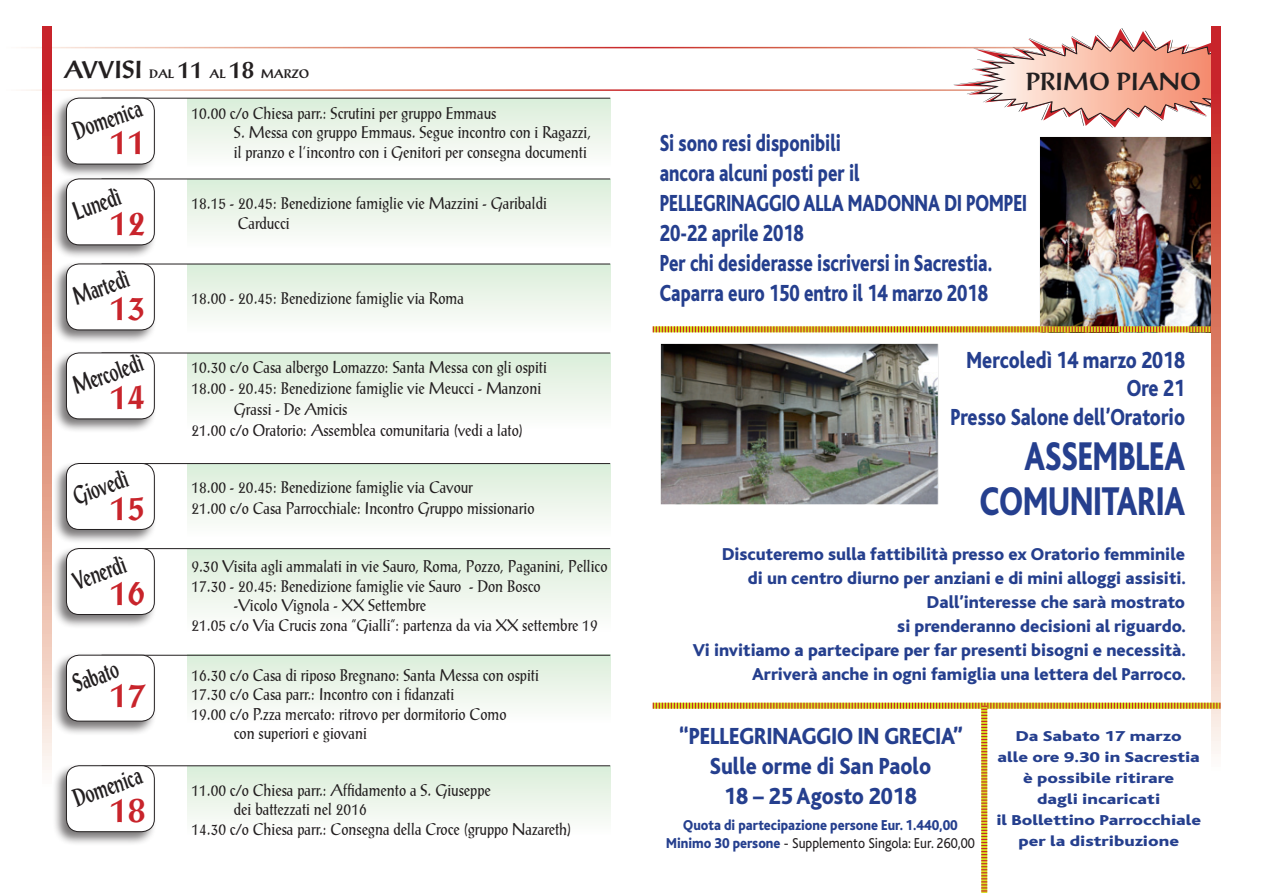
<style>
.page{position:relative;width:1263px;height:893px;background:#fff}
.page>*{position:absolute;margin:0;border:0;box-sizing:border-box;transform-origin:0 0}
.t1{font:800 42px/45px "Bliss";color:#253f8e;scale:.75 1}
.t2{font:700 34.5px "Prose Antique";color:#c8242b}
.t3{font:700 24.75px "Prose Antique";color:#231f20;scale:.67 1}
.t4{font:800 24.3px/30px "Bliss";color:#253f8e;scale:.75 1}
.t5{font:800 24.3px/30px "Bliss";color:#253f8e;text-align:center;scale:.88 1}
.t6{font:800 24.3px/28.5px "Bliss";color:#253f8e;text-align:right;scale:.8 1}
.t7{font:700 24px "Prose Antique";letter-spacing:.01em;color:#231f20}
.t8{font:800 18px/24px "Bliss";color:#253f8e;text-align:right}
.t9{font:16.5px/19.5px "Prose Antique";color:#231f20;scale:.9 1}
.t10{font:800 15px/21px "Bliss";color:#253f8e;text-align:center;scale:1.25 1}
.t11{font:800 15px/18px "Bliss";color:#253f8e;text-align:center;scale:.9 1}
.s1{font-size:12px}
.s2{font-weight:400;color:#231f20}
</style>
<div class="page">
<img style="left:1040px;top:137px;width:172px;height:189px">
<svg style="left:653px;top:326px;width:559px;height:6px;background:#d09c2c"></svg>
<div style="left:0;top:47px;width:1263px;height:44px;border:2px solid #fff"></div>
<svg style="left:953px;top:28px;width:259px;height:100px"></svg>
<div style="left:1220px;top:17px;width:43px;height:849px;background:#fff"></div>
<svg style="left:43px;top:26px;width:8px;height:744px;background:#de8576"></svg>
<svg style="left:1212px;top:26px;width:8px;height:677px;background:#dc7d6d"></svg>
<div style="left:187px;top:99px;width:423px;height:68px;background:linear-gradient(to bottom,#daeeda,#fdfdfc)"></div>
<div style="left:187px;top:654px;width:423px;height:68px;background:linear-gradient(to bottom,#daeed9,#fdfdfc)"></div>
<div style="left:187px;top:766px;width:423px;height:68px;background:linear-gradient(to bottom,#daeed9,#fdfdfb)"></div>
<div style="left:187px;top:180px;width:423px;height:68px;background:linear-gradient(to bottom,#daeeda,#fdfdfc)"></div>
<div style="left:187px;top:265px;width:423px;height:68px;background:linear-gradient(to bottom,#daeeda,#fdfdfc)"></div>
<div style="left:187px;top:354px;width:423px;height:75px;background:linear-gradient(to bottom,#daeed9,#fefdfc)"></div>
<div style="left:187px;top:464px;width:423px;height:73px;background:linear-gradient(to bottom,#daeed9,#fefdfc)"></div>
<div style="left:187px;top:549px;width:423px;height:82px;background:linear-gradient(to bottom,#daeed9,#fdfdfc)"></div>
<hr style="left:102px;top:98px;width:508px;height:1px;background:#231f20">
<hr style="left:102px;top:655px;width:508px;height:1px;background:#231f20">
<hr style="left:102px;top:765px;width:508px;height:1px;background:#231f20">
<hr style="left:102px;top:179px;width:508px;height:1px;background:#231f20">
<hr style="left:102px;top:264px;width:508px;height:1px;background:#231f20">
<hr style="left:102px;top:353px;width:508px;height:1px;background:#231f20">
<hr style="left:102px;top:463px;width:508px;height:1px;background:#231f20">
<hr style="left:102px;top:548px;width:508px;height:1px;background:#231f20">
<div style="left:52px;top:96px;width:105px;height:83px;background:#231f20;opacity:.6"></div>
<div style="left:66px;top:98px;width:88px;height:66px;background:#fff;border-radius:13px"></div>
<div style="left:66px;top:98px;width:89px;height:66px;border:1px solid #231f20;border-radius:13px"></div>
<div style="left:52px;top:653px;width:105px;height:83px;background:#231f20;opacity:.6"></div>
<div style="left:66px;top:655px;width:88px;height:66px;background:#fff;border-radius:13px"></div>
<div style="left:66px;top:655px;width:89px;height:66px;border:1px solid #231f20;border-radius:13px"></div>
<div style="left:52px;top:763px;width:105px;height:83px;background:#231f20;opacity:.6"></div>
<div style="left:66px;top:766px;width:88px;height:66px;background:#fff;border-radius:13px"></div>
<div style="left:66px;top:765px;width:89px;height:67px;border:1px solid #231f20;border-radius:13px"></div>
<div style="left:52px;top:176px;width:105px;height:84px;background:#231f20;opacity:.6"></div>
<div style="left:66px;top:179px;width:88px;height:66px;background:#fff;border-radius:13px"></div>
<div style="left:66px;top:179px;width:89px;height:66px;border:1px solid #231f20;border-radius:13px"></div>
<div style="left:52px;top:261px;width:105px;height:84px;background:#231f20;opacity:.6"></div>
<div style="left:66px;top:264px;width:88px;height:66px;background:#fff;border-radius:13px"></div>
<div style="left:66px;top:264px;width:89px;height:66px;border:1px solid #231f20;border-radius:13px"></div>
<div style="left:52px;top:350px;width:105px;height:84px;background:#231f20;opacity:.6"></div>
<div style="left:66px;top:353px;width:88px;height:66px;background:#fff;border-radius:13px"></div>
<div style="left:66px;top:353px;width:89px;height:66px;border:1px solid #231f20;border-radius:13px"></div>
<div style="left:52px;top:461px;width:105px;height:83px;background:#231f20;opacity:.6"></div>
<div style="left:66px;top:463px;width:88px;height:66px;background:#fff;border-radius:13px"></div>
<div style="left:66px;top:463px;width:89px;height:67px;border:1px solid #231f20;border-radius:13px"></div>
<div style="left:52px;top:546px;width:105px;height:83px;background:#231f20;opacity:.6"></div>
<div style="left:66px;top:548px;width:88px;height:66px;background:#fff;border-radius:13px"></div>
<div style="left:66px;top:548px;width:89px;height:67px;border:1px solid #231f20;border-radius:13px"></div>
<svg style="left:653px;top:703px;width:567px;height:190px"></svg>
<img style="left:661px;top:343px;width:277px;height:162px">
<h3 class="t7" style="left:64px;top:55px;width:247px">AVV ISI <span class="s1">DAL</span> 11 <span class="s1">AL</span> 18 <span class="s1">MARZO</span></h3>
<h3 class="t3" style="left:69px;top:117px;width:116px;rotate:-20deg">DOMENICA</h3>
<h2 class="t2" style="left:110px;top:122px;width:37px">11</h2>
<h3 class="t3" style="left:69px;top:198px;width:75px;rotate:-20deg">LUNEDÌ</h3>
<h2 class="t2" style="left:110px;top:202px;width:37px">12</h2>
<h3 class="t3" style="left:69px;top:283px;width:88px;rotate:-20deg">M ARTEDÌ</h3>
<h2 class="t2" style="left:110px;top:287px;width:37px">13</h2>
<h3 class="t3" style="left:69px;top:372px;width:110px;rotate:-20deg">M ERCOLEDÌ</h3>
<h2 class="t2" style="left:110px;top:376px;width:37px">14</h2>
<h3 class="t3" style="left:69px;top:483px;width:86px;rotate:-20deg">GIOVEDÌ</h3>
<h2 class="t2" style="left:110px;top:487px;width:37px">15</h2>
<h3 class="t3" style="left:69px;top:568px;width:83px;rotate:-20deg">VENERDÌ</h3>
<h2 class="t2" style="left:110px;top:572px;width:37px">16</h2>
<h3 class="t3" style="left:69px;top:670px;width:80px;rotate:-20deg">S AB ATO</h3>
<h2 class="t2" style="left:110px;top:674px;width:37px">17</h2>
<h3 class="t3" style="left:69px;top:785px;width:116px;rotate:-20deg">DOMENICA</h3>
<h2 class="t2" style="left:110px;top:789px;width:37px">18</h2>
<p class="t9" style="left:234px;top:103px;width:399px;text-indent:-43px">10.00 c/o Chiesa parr.: Scrutini per gruppo Emmaus<br>S. Messa con gruppo Emmaus. Segue incontro con i Ragazzi, il pranzo e l’incontro con i Genitori per consegna documenti</p>
<p class="t9" style="left:238px;top:194px;width:345px;text-indent:-46px">18.15 - 20.45: Benedizione famiglie vie Mazzini - Garibaldi<br>Carducci</p>
<p class="t9" style="left:191px;top:288px;width:304px">18.00 - 20.45: Benedizione famiglie via Roma</p>
<p class="t9" style="left:191px;top:358px;width:396px">10.30 c/o Casa albergo Lomazzo: Santa Messa con gli ospiti</p>
<p class="t9" style="left:191px;top:379px;width:390px">18.00 - 20.45: Benedizione famiglie vie Meucci - Manzoni</p>
<p class="t9" style="left:234px;top:400px;width:128px">Grassi - De Amicis</p>
<p class="t9" style="left:191px;top:421px;width:370px">21.00 c/o Oratorio: Assemblea comunitaria (vedi a lato)</p>
<p class="t9" style="left:191px;top:477px;width:383px;line-height:21px">18.00 - 20.45: Benedizione famiglie via Cavour<br>21.00 c/o Casa Parrocchiale: Incontro Gruppo missionario</p>
<p class="t9" style="left:191px;top:556px;width:464px">9.30 Visita agli ammalati in vie Sauro, Roma, Pozzo, Paganini, Pellico</p>
<p class="t9" style="left:191px;top:576px;width:390px">17.30 - 20.45: Benedizione famiglie vie Sauro - Don Bosco</p>
<p class="t9" style="left:234px;top:595px;width:215px">-Vicolo Vignola - XX Settembre</p>
<p class="t9" style="left:191px;top:615px;width:453px">21.05 c/o Via Crucis zona “Gialli”: partenza da via XX settembre 19</p>
<p class="t9" style="left:191px;top:665px;width:388px">16.30 c/o Casa di riposo Bregnano: Santa Messa con ospiti</p>
<p class="t9" style="left:191px;top:685px;width:294px">17.30 c/o Casa parr.: Incontro con i fidanzati</p>
<p class="t9" style="left:191px;top:704px;width:352px">19.00 c/o P.zza mercato: ritrovo per dormitorio Como</p>
<p class="t9" style="left:234px;top:724px;width:149px">con superiori e giovani</p>
<p class="t9" style="left:191px;top:780px;width:334px">11.00 c/o Chiesa parr.: Affidamento a S. Giuseppe</p>
<p class="t9" style="left:234px;top:800px;width:149px">dei battezzati nel 2016</p>
<p class="t9" style="left:191px;top:819px;width:424px">14.30 c/o Chiesa parr.: Consegna della Croce (gruppo Nazareth)</p>
<h3 class="t7" style="left:1026px;top:67px;width:177px">PRIMO PIANO</h3>
<h3 class="t4" style="left:660px;top:128px;width:491px">Si sono resi disponibili<br>ancora alcuni posti per il<br>PELLEGRINAGGIO ALLA MADONNA DI POMPEI<br>20-22 aprile 2018<br>Per chi desiderasse iscriversi in Sacrestia.<br>Caparra euro 150 entro il 14 marzo 2018</h3>
<h3 class="t6" style="left:950px;top:346px;width:295px">Mercoledì 14 marzo 2018<br>Ore 21<br>Presso Salone dell’Oratorio</h3>
<h1 class="t1" style="left:980px;top:434px;width:207px;text-indent:45px">Assemblea comunitaria</h1>
<p class="t8" style="left:693px;top:543px;width:495px">Discuteremo sulla fattibilità presso ex Oratorio femminile<br>di un centro diurno per anziani e di mini alloggi assisiti.<br>Dall’interesse che sarà mostrato<br>si prenderanno decisioni al riguardo.<br>Vi invitiamo a partecipare per far presenti bisogni e necessità.<br>Arriverà anche in ogni famiglia una lettera del Parroco.</p>
<h3 class="t5" style="left:680px;top:722px;width:323px">“PELLEGRINAGGIO IN GRECIA”<br>Sulle orme di San Paolo<br>18 – 25 Agosto 2018</h3>
<p class="t11" style="left:666px;top:816px;width:344px">Quota di partecipazione persone Eur. 1.440,00<br>Minimo 30 persone <span class="s2">- Supplemento Singola: Eur. 260,00</span></p>
<p class="t10" style="left:996px;top:726px;width:165px">Da Sabato 17 marzo<br>alle ore 9.30 in Sacrestia è possibile ritirare<br>dagli incaricati<br>il Bollettino Parrocchiale per la distribuzione</p>
</div>
